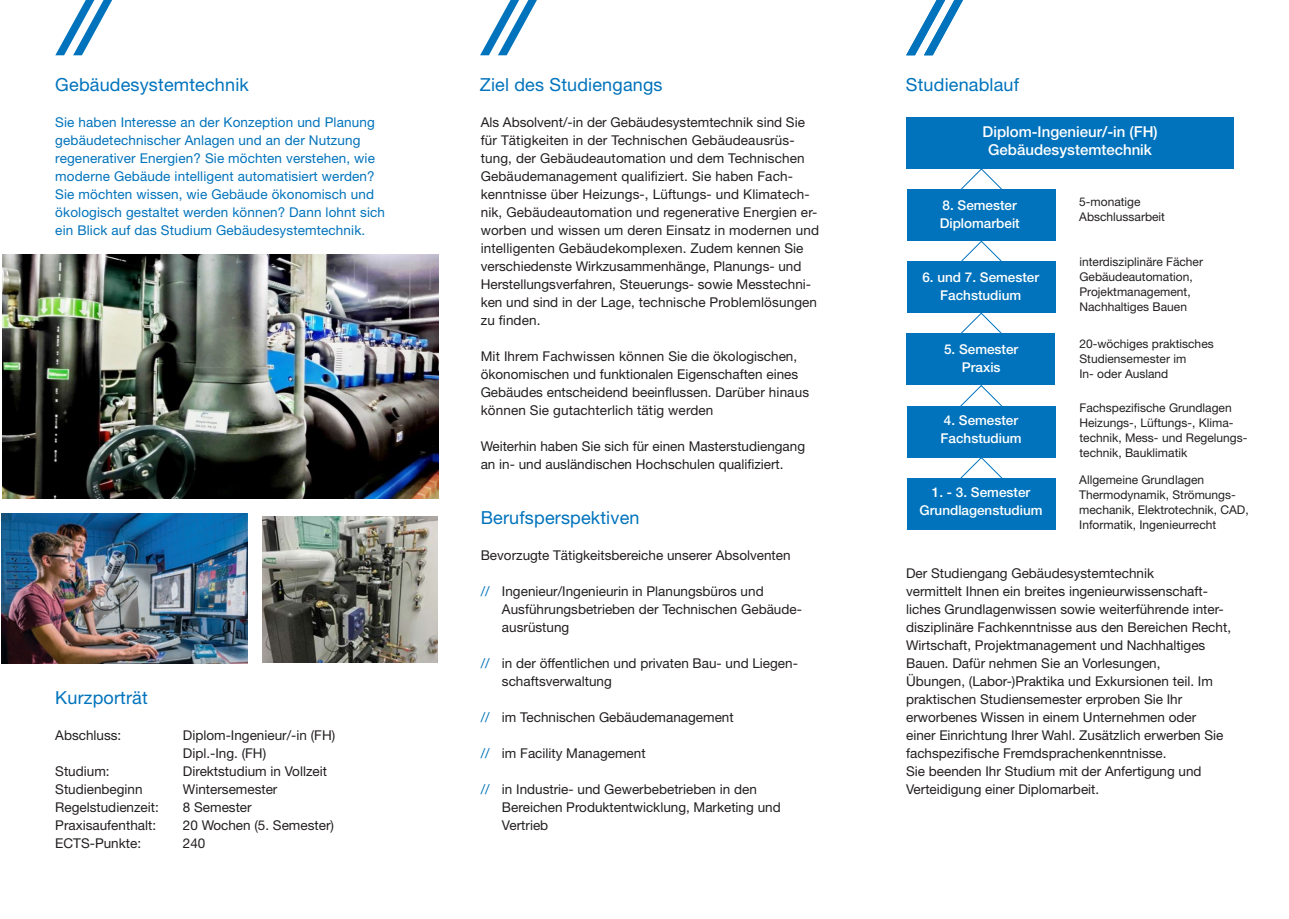
<style>
.page{position:relative;width:1289px;height:919px;background:#fff}
.page>*{position:absolute;margin:0;border:0;box-sizing:border-box;transform-origin:0 0}
.t1{font:18px "Helvetica Neue LT Pro";letter-spacing:.01em;color:#0073bc}
.t2{font:500 15px "Helvetica Neue LT Pro";color:#fff}
.FLIESSTEXT_9_PT{font:13.5px/18px "Helvetica Neue LT Pro";color:#231f20}
.FLIESSTEXT_9_PT-2{font:13.5px/18px "Helvetica Neue LT Pro";letter-spacing:.01em;color:#0073bc}
.t3{font:500 13.5px "Helvetica Neue LT Pro";color:#fff}
.FLIESSTEXT_9_PT-3{font:12px/15px "Helvetica Neue LT Pro";color:#231f20}
.s1{color:#0073bc}
</style>
<div class="page">
<svg style="left:958px;top:168px;width:45px;height:22px"></svg>
<svg style="left:961px;top:241px;width:41px;height:20px"></svg>
<svg style="left:958px;top:313px;width:45px;height:21px"></svg>
<svg style="left:960px;top:385px;width:43px;height:21px"></svg>
<svg style="left:958px;top:457px;width:45px;height:21px"></svg>
<div style="left:906px;top:117px;width:327px;height:51px;background:#0073bc"></div>
<div style="left:906px;top:190px;width:149px;height:51px;background:#0073bc"></div>
<div style="left:906px;top:261px;width:149px;height:52px;background:#0073bc"></div>
<div style="left:906px;top:334px;width:149px;height:51px;background:#0073bc"></div>
<div style="left:906px;top:406px;width:149px;height:51px;background:#0073bc"></div>
<div style="left:906px;top:478px;width:149px;height:51px;background:#0073bc"></div>
<svg style="left:906px;top:0;width:57px;height:55px"></svg>
<svg style="left:480px;top:0;width:57px;height:55px"></svg>
<svg style="left:55px;top:0;width:57px;height:55px"></svg>
<img style="left:2px;top:254px;width:436px;height:244px">
<img style="left:1px;top:513px;width:246px;height:150px">
<img style="left:262px;top:516px;width:175px;height:146px">
<p class="t1" style="left:55px;top:74px;width:195px">Gebäudesystemtechnik</p>
<p class="t1" style="left:480px;top:74px;width:184px">Ziel des Studiengangs</p>
<p class="t1" style="left:905px;top:74px;width:115px">Studienablauf</p>
<p class="FLIESSTEXT_9_PT" style="left:480px;top:113px;width:340px">Als Absolvent/-in der Gebäudesystemtechnik sind Sie für Tätigkeiten in der Technischen Gebäudeausrüs&shy;tung, der Gebäudeautomation und dem Technischen Gebäudemanagement qualifiziert. Sie haben Fach&shy;kenntnisse über Heizungs-, Lüftungs- und Klimatech&shy;nik, Gebäudeautomation und regenerative Energien er&shy;worben und wissen um deren Einsatz in modernen und intelligenten Gebäudekomplexen. Zudem kennen Sie verschiedenste Wirkzusammenhänge, Planungs- und Herstellungsverfahren, Steuerungs- sowie Messtechni&shy;ken und sind in der Lage, technische Problemlösungen zu finden.</p>
<p class="FLIESSTEXT_9_PT" style="left:480px;top:347px;width:330px">Mit Ihrem Fachwissen können Sie die ökologischen, ökonomischen und funktionalen Eigenschaften eines Gebäudes entscheidend beeinflussen. Darüber hinaus können Sie gutachterlich tätig werden</p>
<p class="FLIESSTEXT_9_PT" style="left:480px;top:437px;width:326px">Weiterhin haben Sie sich für einen Masterstudiengang an in- und ausländischen Hochschulen qualifiziert.</p>
<p class="t1" style="left:480px;top:506px;width:160px">Berufsperspektiven</p>
<p class="FLIESSTEXT_9_PT" style="left:480px;top:545px;width:311px">Bevorzugte Tätigkeitsbereiche unserer Absolventen</p>
<p class="FLIESSTEXT_9_PT" style="left:480px;top:581px;width:284px"><span class="s1">//</span> Ingenieur/Ingenieurin in Planungsbüros und</p>
<p class="FLIESSTEXT_9_PT" style="left:502px;top:599px;width:301px">Ausführungsbetrieben der Technischen Gebäude&shy;ausrüstung</p>
<p class="FLIESSTEXT_9_PT" style="left:502px;top:653px;width:297px;text-indent:-21px"><span class="s1">//</span> in der öffentlichen und privaten Bau- und Liegen&shy;schaftsverwaltung</p>
<p class="FLIESSTEXT_9_PT" style="left:480px;top:707px;width:254px"><span class="s1">//</span> im Technischen Gebäudemanagement</p>
<p class="FLIESSTEXT_9_PT" style="left:480px;top:743px;width:166px"><span class="s1">//</span> im Facility Management</p>
<p class="FLIESSTEXT_9_PT" style="left:480px;top:779px;width:278px"><span class="s1">//</span> in Industrie- und Gewerbebetrieben in den</p>
<p class="FLIESSTEXT_9_PT" style="left:502px;top:797px;width:280px">Bereichen Produktentwicklung, Marketing und</p>
<p class="FLIESSTEXT_9_PT" style="left:502px;top:815px;width:48px">Vertrieb</p>
<p class="FLIESSTEXT_9_PT-2" style="left:55px;top:113px;width:331px">Sie haben Interesse an der Konzeption und Planung gebäudetechnischer Anlagen und an der Nutzung regenerativer Energien? Sie möchten verstehen, wie moderne Gebäude intelligent automatisiert werden?<br>Sie möchten wissen, wie Gebäude ökonomisch und ökologisch gestaltet werden können? Dann lohnt sich ein Blick auf das Studium Gebäudesystemtechnik.</p>
<p class="t2" style="left:982px;top:123px;width:177px">Diplom-Ingenieur/-in (FH)</p>
<p class="t2" style="left:988px;top:141px;width:165px">Gebäudesystemtechnik</p>
<p class="FLIESSTEXT_9_PT-3" style="left:1079px;top:194px;width:63px">5-monatige</p>
<p class="FLIESSTEXT_9_PT-3" style="left:1079px;top:209px;width:87px">Abschlussarbeit</p>
<p class="FLIESSTEXT_9_PT-3" style="left:1079px;top:254px;width:125px">interdisziplinäre Fächer</p>
<p class="FLIESSTEXT_9_PT-3" style="left:1079px;top:269px;width:115px">Gebäudeautomation,</p>
<p class="FLIESSTEXT_9_PT-3" style="left:1079px;top:284px;width:113px">Projektmanagement,</p>
<p class="FLIESSTEXT_9_PT-3" style="left:1079px;top:299px;width:109px">Nachhaltiges Bauen</p>
<p class="FLIESSTEXT_9_PT-3" style="left:1079px;top:336px;width:136px">20-wöchiges praktisches</p>
<p class="FLIESSTEXT_9_PT-3" style="left:1079px;top:351px;width:108px">Studiensemester im</p>
<p class="FLIESSTEXT_9_PT-3" style="left:1079px;top:366px;width:90px">In- oder Ausland</p>
<p class="FLIESSTEXT_9_PT-3" style="left:1079px;top:400px;width:154px">Fachspezifische Grundlagen</p>
<p class="FLIESSTEXT_9_PT-3" style="left:1079px;top:415px;width:169px">Heizungs-, Lüftungs-, Klima&shy;technik, Mess- und Regelungs&shy;technik, Bauklimatik</p>
<p class="FLIESSTEXT_9_PT-3" style="left:1079px;top:472px;width:126px">Allgemeine Grundlagen</p>
<p class="FLIESSTEXT_9_PT-3" style="left:1079px;top:487px;width:158px">Thermodynamik, Strömungs-</p>
<p class="FLIESSTEXT_9_PT-3" style="left:1079px;top:502px;width:171px">mechanik, Elektrotechnik, CAD,<br>Informatik, Ingenieurrecht</p>
<p class="t3" style="left:942px;top:197px;width:76px">8. Semester</p>
<p class="t3" style="left:939px;top:215px;width:82px">Diplomarbeit</p>
<p class="t3" style="left:922px;top:269px;width:118px">6. und 7. Semester</p>
<p class="t3" style="left:940px;top:287px;width:83px">Fachstudium</p>
<p class="t3" style="left:944px;top:340px;width:76px">5. Semester</p>
<p class="t3" style="left:961px;top:358px;width:40px">Praxis</p>
<p class="t3" style="left:943px;top:412px;width:76px">4. Semester</p>
<p class="t3" style="left:940px;top:430px;width:83px">Fachstudium</p>
<p class="t3" style="left:931px;top:484px;width:100px">1. - 3. Semester</p>
<p class="t3" style="left:919px;top:502px;width:125px">Grundlagenstudium</p>
<p class="FLIESSTEXT_9_PT" style="left:906px;top:563px;width:249px">Der Studiengang Gebäudesystemtechnik</p>
<p class="FLIESSTEXT_9_PT" style="left:906px;top:581px;width:303px">vermittelt Ihnen ein breites ingenieurwissenschaft-</p>
<p class="FLIESSTEXT_9_PT" style="left:906px;top:599px;width:326px">liches Grundlagenwissen sowie weiterführende inter&shy;disziplinäre Fachkenntnisse aus den Bereichen Recht, Wirtschaft, Projektmanagement und Nachhaltiges Bauen. Dafür nehmen Sie an Vorlesungen,</p>
<p class="FLIESSTEXT_9_PT" style="left:906px;top:671px;width:308px">Übungen, (Labor-)Praktika und Exkursionen teil. Im</p>
<p class="FLIESSTEXT_9_PT" style="left:906px;top:689px;width:278px">praktischen Studiensemester erproben Sie Ihr</p>
<p class="FLIESSTEXT_9_PT" style="left:906px;top:707px;width:292px">erworbenes Wissen in einem Unternehmen oder</p>
<p class="FLIESSTEXT_9_PT" style="left:906px;top:725px;width:319px">einer Einrichtung Ihrer Wahl. Zusätzlich erwerben Sie fachspezifische Fremdsprachenkenntnisse.</p>
<p class="FLIESSTEXT_9_PT" style="left:906px;top:761px;width:297px">Sie beenden Ihr Studium mit der Anfertigung und</p>
<p class="FLIESSTEXT_9_PT" style="left:906px;top:779px;width:195px">Verteidigung einer Diplomarbeit.</p>
<p class="t1" style="left:55px;top:686px;width:94px">Kurzporträt</p>
<p class="FLIESSTEXT_9_PT" style="left:55px;top:725px;width:68px">Abschluss:</p>
<p class="FLIESSTEXT_9_PT" style="left:183px;top:725px;width:154px">Diplom-Ingenieur/-in (FH)</p>
<p class="FLIESSTEXT_9_PT" style="left:183px;top:743px;width:85px">Dipl.-Ing. (FH)</p>
<p class="FLIESSTEXT_9_PT" style="left:55px;top:761px;width:56px">Studium:</p>
<p class="FLIESSTEXT_9_PT" style="left:183px;top:761px;width:146px">Direktstudium in Vollzeit</p>
<p class="FLIESSTEXT_9_PT" style="left:55px;top:779px;width:89px">Studienbeginn</p>
<p class="FLIESSTEXT_9_PT" style="left:183px;top:779px;width:96px">Wintersemester</p>
<p class="FLIESSTEXT_9_PT" style="left:55px;top:797px;width:105px">Regelstudienzeit:</p>
<p class="FLIESSTEXT_9_PT" style="left:183px;top:797px;width:70px">8 Semester</p>
<p class="FLIESSTEXT_9_PT" style="left:55px;top:815px;width:102px">Praxisaufenthalt:</p>
<p class="FLIESSTEXT_9_PT" style="left:183px;top:815px;width:153px">20 Wochen (5. Semester)</p>
<p class="FLIESSTEXT_9_PT" style="left:55px;top:833px;width:87px">ECTS-Punkte:</p>
<p class="FLIESSTEXT_9_PT" style="left:183px;top:833px;width:24px">240</p>
</div>
